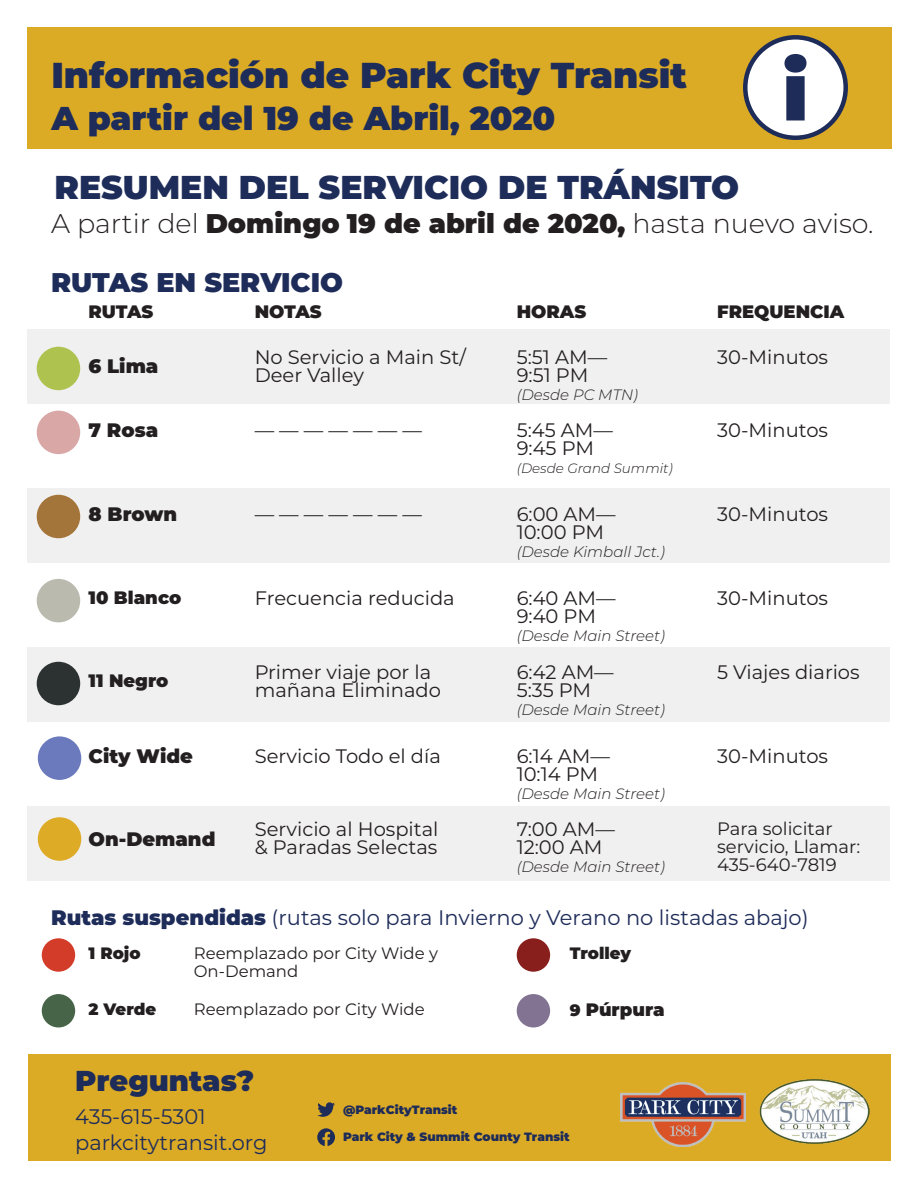
<style>
.page{position:relative;width:918px;height:1188px;background:#fff}
.page>*{position:absolute;margin:0;border:0;box-sizing:border-box;transform-origin:0 0}
.t1{font:900 81px "Montserrat";color:#1e2c59}
.t2{font:900 36px "Montserrat";color:#1e2c59}
.t3{font:900 33px "Montserrat";color:#1e2c59}
.t4{font:900 28.8px "Montserrat";color:#1e2c59}
.t5{font:300 27px "Montserrat";color:#231f20}
.t6{font:900 27px "Montserrat";color:#1e2c59}
.t7{font:21px/25.2px "Montserrat";color:#1e2c59}
.t8{font:19.5px/18px "Montserrat";color:#231f20}
.t9{font:900 19.5px "Montserrat";color:#231f20}
.t10{font:900 18px "Montserrat";color:#231f20}
.t11{font:18px/18px "Montserrat";color:#231f20}
.t12{font:16.5px/18px "Montserrat";color:#231f20}
.t13{font:900 16.5px "Montserrat";color:#231f20}
.t14{font:italic 300 15px "Montserrat";color:#231f20}
.t15{font:italic 300 13.5px "Montserrat";color:#231f20}
.t16{font:900 12px "Montserrat";color:#1e2c59}
.s1{font-weight:900}
.s2{font-size:16.5px}
</style>
<div class="page">
<div style="left:42px;top:938px;width:33px;height:34px;background:#d33c28;border-radius:50%"></div>
<div style="left:517px;top:938px;width:33px;height:34px;background:#881f1c;border-radius:50%"></div>
<div style="left:42px;top:994px;width:33px;height:33px;background:#476448;border-radius:50%"></div>
<div style="left:517px;top:994px;width:33px;height:33px;background:#837392;border-radius:50%"></div>
<div style="left:28px;top:330px;width:862px;height:74px;background:#f0f0f0"></div>
<div style="left:28px;top:489px;width:862px;height:74px;background:#f0f0f0"></div>
<div style="left:28px;top:647px;width:862px;height:75px;background:#f0f0f0"></div>
<div style="left:28px;top:806px;width:862px;height:74px;background:#f0f0f0"></div>
<div style="left:37px;top:347px;width:43px;height:43px;background:#aec34f;border-radius:50%"></div>
<div style="left:37px;top:411px;width:43px;height:43px;background:#daa7a7;border-radius:50%"></div>
<div style="left:37px;top:495px;width:43px;height:43px;background:#a4753a;border-radius:50%"></div>
<div style="left:37px;top:662px;width:43px;height:43px;background:#2c3132;border-radius:50%"></div>
<div style="left:38px;top:736px;width:43px;height:44px;background:#6a7abc;border-radius:50%"></div>
<div style="left:38px;top:817px;width:43px;height:44px;background:#ddab25;border-radius:50%"></div>
<div style="left:37px;top:579px;width:43px;height:43px;background:#babaae;border-radius:50%"></div>
<div style="left:27px;top:27px;width:865px;height:121px;background:#dcab26"></div>
<div style="left:745px;top:37px;width:101px;height:101px;background:#fff;border-radius:50%"></div>
<div style="left:743px;top:35px;width:105px;height:105px;border:4px solid #1e2c59;border-radius:50%"></div>
<div style="left:28px;top:1055px;width:863px;height:106px;background:#dcab26"></div>
<img style="left:621px;top:1082px;width:124px;height:64px">
<img style="left:760px;top:1079px;width:109px;height:65px">
<svg style="left:317px;top:1102px;width:18px;height:15px"></svg>
<svg style="left:317px;top:1128px;width:18px;height:18px"></svg>
<h2 class="t2" style="left:51px;top:48px;width:637px">Información de Park City Transit</h2>
<h3 class="t3" style="left:51px;top:93px;width:506px">A partir del 19 de Abril, 2020</h3>
<h3 class="t3" style="left:54px;top:163px;width:686px">RESUMEN DEL SERVICIO DE TRÁNSITO</h3>
<h1 class="t1" style="left:782px;top:31px;width:28px">i</h1>
<h3 class="t5" style="left:51px;top:205px;width:824px">A partir del <span class="s1">Domingo 19 de abril de 2020,</span> hasta nuevo aviso.</h3>
<h3 class="t6" style="left:51px;top:262px;width:294px">RUTAS EN SERVICIO</h3>
<p class="t10" style="left:89px;top:299px;width:66px">RUTAS</p>
<p class="t10" style="left:255px;top:299px;width:69px">NOTAS</p>
<p class="t10" style="left:517px;top:299px;width:71px">HORAS</p>
<p class="t10" style="left:717px;top:299px;width:129px">FREQUENCIA</p>
<p class="t9" style="left:89px;top:352px;width:71px">6 Lima</p>
<p class="t9" style="left:89px;top:415px;width:71px">7 Rosa</p>
<p class="t9" style="left:89px;top:500px;width:90px">8 Brown</p>
<p class="t10" style="left:89px;top:584px;width:94px">10 Blanco</p>
<p class="t10" style="left:89px;top:667px;width:81px">11 Negro</p>
<p class="t9" style="left:89px;top:741px;width:106px">City Wide</p>
<p class="t9" style="left:89px;top:824px;width:129px">On-Demand</p>
<p class="t8" style="left:255px;top:347px;width:213px">No Servicio a Main St/<br>Deer Valley</p>
<p class="t8" style="left:255px;top:420px;width:169px">— — — — — — —</p>
<p class="t8" style="left:255px;top:505px;width:169px">— — — — — — —</p>
<p class="t8" style="left:255px;top:589px;width:202px">Frecuencia reducida</p>
<p class="t8" style="left:255px;top:662px;width:188px">Primer viaje por la mañana Eliminado</p>
<p class="t8" style="left:255px;top:746px;width:188px">Servicio Todo el día</p>
<p class="t8" style="left:255px;top:820px;width:185px">Servicio al Hospital &amp; Paradas Selectas</p>
<p class="t8" style="left:517px;top:347px;width:92px">5:51 AM—<br>9:51 PM</p>
<p class="t14" style="left:517px;top:384px;width:123px">(Desde PC MTN)</p>
<p class="t8" style="left:517px;top:420px;width:98px">5:45 AM—<br>9:45 PM</p>
<p class="t15" style="left:517px;top:459px;width:158px">(Desde Grand Summit)</p>
<p class="t8" style="left:517px;top:505px;width:101px">6:00 AM—<br>10:00 PM</p>
<p class="t14" style="left:517px;top:542px;width:150px">(Desde Kimball Jct.)</p>
<p class="t8" style="left:517px;top:589px;width:101px">6:40 AM—<br>9:40 PM</p>
<p class="t14" style="left:517px;top:626px;width:150px">(Desde Main Street)</p>
<p class="t8" style="left:517px;top:662px;width:99px">6:42 AM—<br>5:35 PM</p>
<p class="t14" style="left:517px;top:699px;width:150px">(Desde Main Street)</p>
<p class="t8" style="left:517px;top:746px;width:95px">6:14 AM—<br>10:14 PM</p>
<p class="t14" style="left:517px;top:783px;width:150px">(Desde Main Street)</p>
<p class="t8" style="left:517px;top:820px;width:100px">7:00 AM—<br>12:00 AM</p>
<p class="t14" style="left:517px;top:857px;width:150px">(Desde Main Street)</p>
<p class="t8" style="left:717px;top:347px;width:113px">30-Minutos</p>
<p class="t8" style="left:717px;top:420px;width:113px">30-Minutos</p>
<p class="t8" style="left:717px;top:505px;width:113px">30-Minutos</p>
<p class="t8" style="left:717px;top:589px;width:113px">30-Minutos</p>
<p class="t8" style="left:717px;top:662px;width:144px">5 Viajes diarios</p>
<p class="t8" style="left:717px;top:746px;width:113px">30-Minutos</p>
<p class="t11" style="left:717px;top:819px;width:145px">Para solicitar servicio, Llamar:<br>435-640-7819</p>
<p class="t7" style="left:51px;top:904px;width:759px"><span class="s1">Rutas suspendidas</span> (rutas solo para Invierno y Verano no listadas abajo)</p>
<p class="t13" style="left:89px;top:941px;width:54px">1 Rojo</p>
<p class="t13" style="left:570px;top:941px;width:63px">Trolley</p>
<p class="t12" style="left:194px;top:944px;width:246px">Reemplazado por City Wide y<br>On-Demand</p>
<p class="t12" style="left:194px;top:999px;width:232px">Reemplazado por City Wide</p>
<p class="t13" style="left:89px;top:997px;width:69px">2 Verde</p>
<p class="t10" style="left:570px;top:996px;width:96px"><span class="s2">9</span> Púrpura</p>
<h3 class="t4" style="left:75px;top:1059px;width:180px">Preguntas?</h3>
<p class="t7" style="left:75px;top:1104px;width:194px">435-615-5301 parkcitytransit.org</p>
<p class="t16" style="left:343px;top:1101px;width:116px">@ParkCityTransit</p>
<p class="t16" style="left:343px;top:1128px;width:228px">Park City &amp; Summit County Transit</p>
</div>
